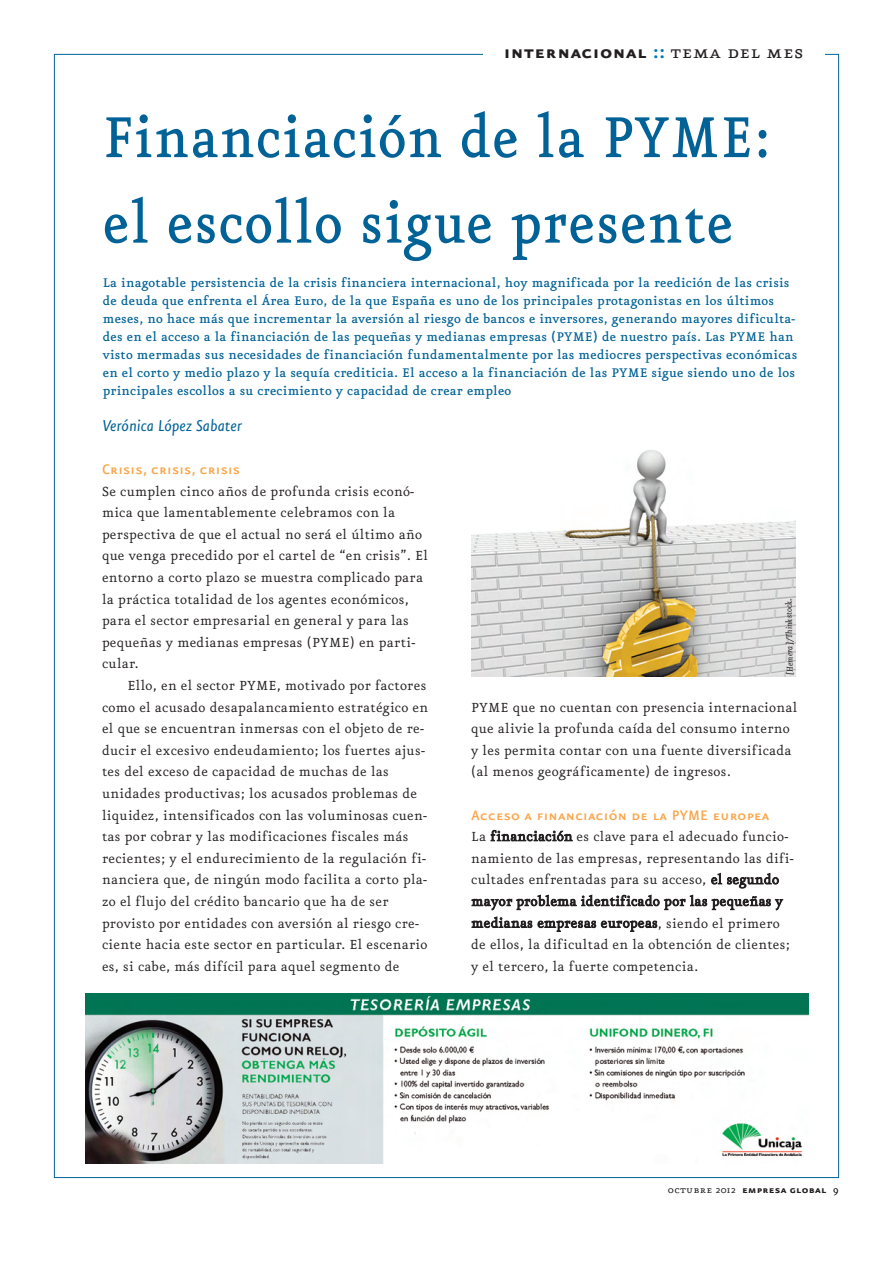
<style>
.page{position:relative;width:893px;height:1263px;background:#fff}
.page>*{position:absolute;margin:0;border:0;box-sizing:border-box;transform-origin:0 0}
.t1{font:500 69px/85.5px "Eureka";letter-spacing:.02em;color:#006296;scale:.9 1}
.t2{font:21.9px "Eureka Sans Bold Caps";letter-spacing:.025em;color:#231f20}
.t3{font:italic 18.75px "Eureka Sans";color:#006296}
.t4{font:16.5px "Eureka Sans Medium Caps";letter-spacing:.02em;color:#f9a64a}
.t5{font:15.75px/21.6px "Eureka";letter-spacing:.02em;color:#231f20}
.t6{font:500 15px/18px "Eureka";letter-spacing:.015em;color:#006296}
.t7{font:12px "Eureka Sans Bold Caps";letter-spacing:.025em;color:#231f20}
.t8{font:italic 10.05px "Eureka";color:#231f20}
.s1{color:#0078ae}
.s2{font-family:"Eureka Small Caps"}
.s3{font-family:"Eureka"}
.s4{font-family:"Eureka";font-weight:500}
</style>
<div class="page">
<img style="left:471px;top:450px;width:324px;height:226px">
<img style="left:86px;top:993px;width:722px;height:170px">
<h2 class="t2" style="left:504px;top:41px;width:301px">internacional <span class="s1">::</span> <span class="s2">tema del mes</span></h2>
<h1 class="t1" style="left:103px;top:97px;width:743px">Financiación de la PYME: el escollo sigue presente</h1>
<p class="t6" style="left:103px;top:275px;width:696px">La inagotable persistencia de la crisis financiera internacional, hoy magnificada por la reedición de las crisis de deuda que enfrenta el Área Euro, de la que España es uno de los principales protagonistas en los últimos meses, no hace más que incrementar la aversión al riesgo de bancos e inversores, generando mayores dificulta&shy;des en el acceso a la financiación de las pequeñas y medianas empresas (PYME) de nuestro país. Las PYME han visto mermadas sus necesidades de financiación fundamentalmente por las mediocres perspectivas económicas en el corto y medio plazo y la sequía crediticia. El acceso a la financiación de las PYME sigue siendo uno de los principales escollos a su crecimiento y capacidad de crear empleo</p>
<p class="t3" style="left:103px;top:417px;width:141px">Verónica López Sabater</p>
<p class="t4" style="left:102px;top:458px;width:139px">Crisis, crisis, crisis</p>
<p class="t5" style="left:102px;top:481px;width:327px">Se cumplen cinco años de profunda crisis econó&shy;mica que lamentablemente celebramos con la perspectiva de que el actual no será el último año que venga precedido por el cartel de “en crisis”. El entorno a corto plazo se muestra complicado para la práctica totalidad de los agentes económicos, para el sector empresarial en general y para las pequeñas y medianas empresas (PYME) en parti&shy;cular.</p>
<p class="t5" style="left:102px;top:675px;width:328px;text-indent:26px">Ello, en el sector PYME, motivado por factores como el acusado desapalancamiento estratégico en el que se encuentran inmersas con el objeto de re&shy;ducir el excesivo endeudamiento; los fuertes ajus&shy;tes del exceso de capacidad de muchas de las unidades productivas; los acusados problemas de liquidez, intensificados con las voluminosas cuen&shy;tas por cobrar y las modificaciones fiscales más recientes; y el endurecimiento de la regulación fi&shy;nanciera que, de ningún modo facilita a corto pla&shy;zo el flujo del crédito bancario que ha de ser provisto por entidades con aversión al riesgo cre&shy;ciente hacia este sector en particular. El escenario es, si cabe, más difícil para aquel segmento de</p>
<p class="t8" style="left:785px;top:675px;width:81px;rotate:-91deg">[Hemera]/Th ni kstock.</p>
<p class="t5" style="left:471px;top:697px;width:328px">PYME que no cuentan con presencia internacional que alivie la profunda caída del consumo interno y les permita contar con una fuente diversificada (al menos geográficamente) de ingresos.</p>
<p class="t4" style="left:471px;top:804px;width:300px">Acceso a financiación de la PYME europea</p>
<p class="t5" style="left:471px;top:826px;width:324px">La financiación es clave para el adecuado funcio&shy;namiento de las empresas, representando las difi&shy;cultades enfrentadas para su acceso, el segundo mayor problema identificado por las pequeñas y medianas empresas europeas, siendo el primero de ellos, la dificultad en la obtención de clientes; y el tercero, la fuerte competencia.</p>
<p class="t7" style="left:668px;top:1184px;width:172px"><span class="s2">octubre</span> <span class="s3">2012</span> empresa global <span class="s4">9</span></p>
</div>
